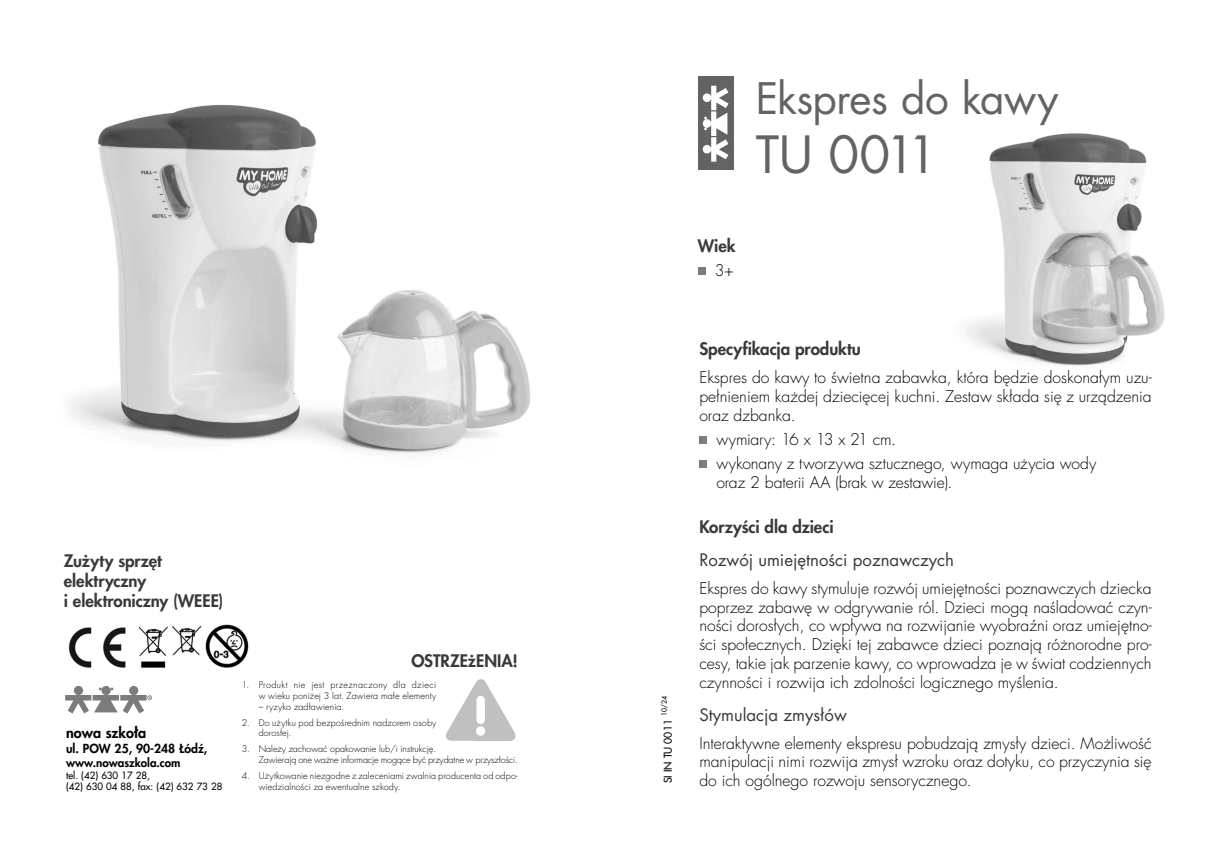
<style>
.page{position:relative;width:1217px;height:868px;background:#fff}
.page>*{position:absolute;margin:0;border:0;box-sizing:border-box;transform-origin:0 0}
.t1{font:49.95px "Futura LTS Book";letter-spacing:-.06em;color:#636363}
.t2{font:42.3px "Futura LTS Book";letter-spacing:-.015em;color:#636363}
.t3{font:800 16.8px/20.1px "Futura LTS";color:#393939}
.t4{font:16.8px "Futura LTS Book";color:#393939}
.t5{font:300 15.75px/18.9px "Futura LTS";color:#000;text-align:justify}
.t6{font:800 14.4px "Futura LTS";color:#000}
.t7{font:800 12.15px "Futura LTS";color:#000}
.t8{font:800 11.55px "Futura LTS";color:#000}
.t9{font:10.5px "Futura LTS";color:#000}
.t10{font:9.75px/11.7px "Futura LTS";color:#000}
.t11{font:300 9px/10.8px "Futura LTS";letter-spacing:.01em;color:#000}
.t12{font:300 9px/10.8px "Futura LTS";letter-spacing:-.01em;color:#000}
.t13{font:300 9px/10.8px "Futura LTS";letter-spacing:.03em;color:#000;text-align:right}
.t14{font:6.9px "Futura LTS";color:#000}
</style>
<div class="page">
<img style="left:965px;top:133px;width:200px;height:233px">
<div style="left:699px;top:436px;width:7px;height:7px;background:#7c7c7c"></div>
<div style="left:699px;top:460px;width:7px;height:7px;background:#7c7c7c"></div>
<div style="left:697px;top:77px;width:36px;height:93px;background:#636363"></div>
<svg style="left:702px;top:86px;width:26px;height:76px"></svg>
<img style="left:446px;top:679px;width:70px;height:62px">
<svg style="left:65px;top:686px;width:87px;height:27px"></svg>
<div style="left:697px;top:267px;width:8px;height:7px;background:#7c7c7c"></div>
<img style="left:70px;top:105px;width:461px;height:348px">
<img style="left:68px;top:624px;width:181px;height:44px">
<p class="t3" style="left:64px;top:550px;width:161px">Zużyty sprzęt elektryczny<br>i elektroniczny (WEEE)</p>
<p class="t6" style="left:66px;top:723px;width:82px">nowa szko³a</p>
<p class="t7" style="left:66px;top:740px;width:143px">ul. POW 25, 90-248 £ódŸ,</p>
<p class="t8" style="left:66px;top:754px;width:116px">www.nowaszkola.com</p>
<p class="t10" style="left:66px;top:769px;width:158px">tel. (42) 630 17 28,<br>(42) 630 04 88, fax: (42) 632 73 28</p>
<p class="t3" style="left:411px;top:650px;width:108px">OSTRZE¿ENIA!</p>
<p class="t13" style="left:242px;top:679px;width:196px">1. Produkt nie jest przeznaczony dla dzieci w wieku poni¿ej 3 lat. Zawiera małe elementy</p>
<p class="t11" style="left:259px;top:701px;width:87px">– ryzyko zadławienia.</p>
<p class="t11" style="left:259px;top:717px;width:179px;text-indent:-17px">2. Do u¿ytku pod bezpoœrednim nadzorem osoby doros³ej.</p>
<p class="t12" style="left:259px;top:743px;width:261px;text-indent:-17px">3. Nale¿y zachowaæ opakowanie lub/i instrukcjê.<br>Zawieraj¹ one wa¿ne informacje mog¹ce byæ przydatne w przysz³oœci.</p>
<p class="t11" style="left:259px;top:770px;width:261px;text-indent:-17px">4. Użytkowanie niezgodne z zaleceniami zwalnia producenta od odpo&shy;wiedzialnoœci za ewentualne szkody.</p>
<h2 class="t2" style="left:755px;top:72px;width:304px">Ekspres do kawy</h2>
<h1 class="t1" style="left:755px;top:122px;width:183px">TU 0011</h1>
<p class="t3" style="left:697px;top:235px;width:39px">Wiek</p>
<p class="t5" style="left:714px;top:261px;width:21px">3+</p>
<p class="t14" style="left:659px;top:716px;width:21px;rotate:-90deg">10/24</p>
<p class="t9" style="left:660px;top:783px;width:65px;rotate:-90deg">SI IN TU 0011</p>
<p class="t3" style="left:699px;top:339px;width:163px">Specyfikacja produktu</p>
<p class="t5" style="left:699px;top:368px;width:453px">Ekspres do kawy to świetna zabawka, która będzie doskonałym uzu&shy;pełnieniem każdej dziecięcej kuchni. Zestaw składa się z urządzenia oraz dzbanka.</p>
<p class="t5" style="left:716px;top:427px;width:381px;line-height:24px">wymiary: 16 x 13 x 21 cm.<br>wykonany z tworzywa sztucznego, wymaga użycia wody</p>
<p class="t5" style="left:716px;top:472px;width:237px">oraz 2 baterii AA (brak w zestawie).</p>
<p class="t3" style="left:699px;top:516px;width:136px">Korzyści dla dzieci</p>
<p class="t4" style="left:699px;top:549px;width:256px">Rozwój umiejętności poznawczych</p>
<p class="t5" style="left:699px;top:578px;width:453px">Ekspres do kawy stymuluje rozwój umiejętności poznawczych dziecka poprzez zabawę w odgrywanie ról. Dzieci mogą naśladować czyn&shy;ności dorosłych, co wpływa na rozwijanie wyobraźni oraz umiejętno&shy;ści społecznych. Dzięki tej zabawce dzieci poznają różnorodne pro&shy;cesy, takie jak parzenie kawy, co wprowadza je w świat codziennych czynności i rozwija ich zdolności logicznego myślenia.</p>
<p class="t4" style="left:699px;top:704px;width:149px">Stymulacja zmysłów</p>
<p class="t5" style="left:699px;top:733px;width:453px">Interaktywne elementy ekspresu pobudzają zmysły dzieci. Możliwość manipulacji nimi rozwija zmysł wzroku oraz dotyku, co przyczynia się do ich ogólnego rozwoju sensorycznego.</p>
</div>
